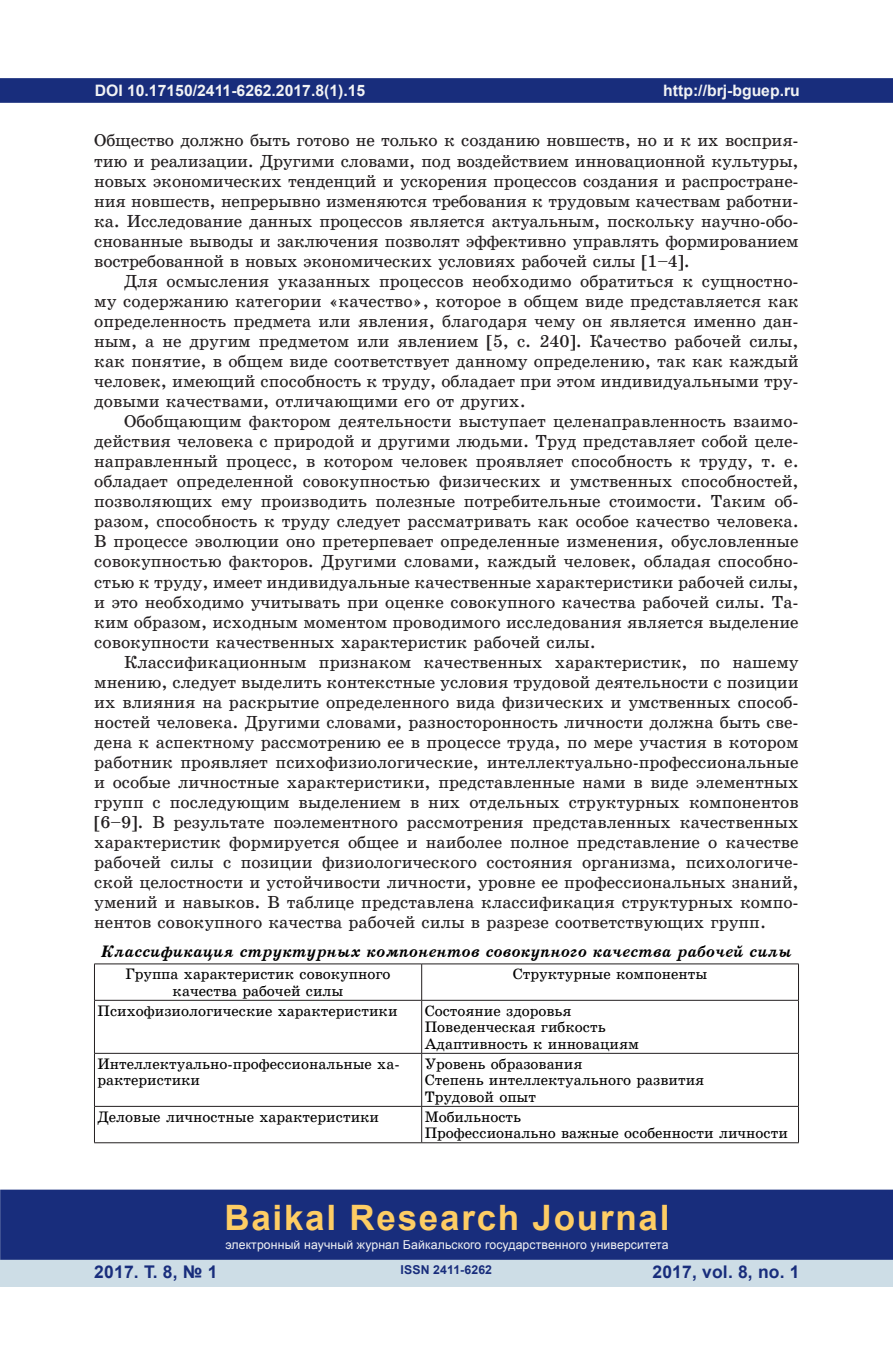
<style>
.page{position:relative;width:893px;height:1360px;background:#fff}
.page>*{position:absolute;margin:0;border:0;box-sizing:border-box;transform-origin:0 0}
.t1{font:700 35px "Arial";letter-spacing:.05em;color:#fecd64}
.t2{font:17.5px/20.1px "School Book C";color:#231f20;text-align:justify}
.t3{font:700 17.5px "Arial";letter-spacing:.01em;color:#182d7c}
.t4{font:italic 16.62px "School Book C Bold";color:#000}
.t5{font:700 15.75px "Arial";color:#f2f3f4}
.t6{font:15.22px/16.6px "School Book C";color:#000}
.t7{font:12.25px "Arial";letter-spacing:.01em;color:#f2f3f4}
.t8{font:700 12.25px "Arial";letter-spacing:.01em;color:#182d7c}
</style>
<div class="page">
<div style="left:0;top:78px;width:893px;height:25px;background:#182d7c;border:2px solid #182d7c"></div>
<div style="left:0;top:1258px;width:893px;height:28px;background:#cddde6"></div>
<div style="left:0;top:1189px;width:893px;height:70px;background:#182d7c;border:2px solid #182d7c"></div>
<svg style="left:0;top:1189px;width:1px;height:71px"></svg>
<hr style="left:94px;top:963px;width:328px;height:1px;background:#231f20">
<hr style="left:94px;top:964px;width:1px;height:36px;background:#231f20">
<hr style="left:422px;top:963px;width:377px;height:1px;background:#231f20">
<hr style="left:421px;top:964px;width:1px;height:36px;background:#231f20">
<hr style="left:798px;top:964px;width:1px;height:36px;background:#231f20">
<hr style="left:94px;top:999px;width:328px;height:1px;background:#231f20">
<hr style="left:94px;top:1000px;width:1px;height:53px;background:#231f20">
<hr style="left:422px;top:999px;width:377px;height:1px;background:#231f20">
<hr style="left:421px;top:1000px;width:1px;height:53px;background:#231f20">
<hr style="left:798px;top:1000px;width:1px;height:53px;background:#231f20">
<hr style="left:94px;top:1052px;width:328px;height:1px;background:#231f20">
<hr style="left:94px;top:1053px;width:1px;height:53px;background:#231f20">
<hr style="left:422px;top:1052px;width:377px;height:1px;background:#231f20">
<hr style="left:421px;top:1053px;width:1px;height:53px;background:#231f20">
<hr style="left:798px;top:1053px;width:1px;height:53px;background:#231f20">
<hr style="left:94px;top:1105px;width:328px;height:1px;background:#231f20">
<hr style="left:94px;top:1106px;width:1px;height:36px;background:#231f20">
<hr style="left:422px;top:1105px;width:377px;height:1px;background:#231f20">
<hr style="left:421px;top:1106px;width:1px;height:36px;background:#231f20">
<hr style="left:798px;top:1106px;width:1px;height:36px;background:#231f20">
<hr style="left:94px;top:1142px;width:328px;height:1px;background:#231f20">
<hr style="left:422px;top:1142px;width:377px;height:1px;background:#231f20">
<p class="t5" style="left:95px;top:79px;width:272px">DOI 10.17150/2411-6262.2017.8(1).15</p>
<p class="t2" style="left:94px;top:131px;width:706px">Общество должно быть готово не только к созданию новшеств, но и к их восприя&shy;тию и реализации. Другими словами, под воздействием инновационной культуры, новых экономических тенденций и ускорения процессов создания и распростране&shy;ния новшеств, непрерывно изменяются требования к трудовым качествам работни&shy;ка. Исследование данных процессов является актуальным, поскольку научно-обо&shy;снованные выводы и заключения позволят эффективно управлять формированием востребованной в новых экономических условиях рабочей силы [1–4].</p>
<p class="t2" style="left:94px;top:271px;width:706px;text-indent:30px">Для осмысления указанных процессов необходимо обратиться к сущностно&shy;му содержанию категории «качество», которое в общем виде представляется как определенность предмета или явления, благодаря чему он является именно дан&shy;ным, а не другим предметом или явлением [5, с. 240]. Качество рабочей силы, как понятие, в общем виде соответствует данному определению, так как каждый человек, имеющий способность к труду, обладает при этом индивидуальными тру&shy;довыми качествами, отличающими его от других.</p>
<p class="t2" style="left:94px;top:411px;width:706px;text-indent:30px">Обобщающим фактором деятельности выступает целенаправленность взаимо&shy;действия человека с природой и другими людьми. Труд представляет собой целе&shy;направленный процесс, в котором человек проявляет способность к труду, т. е. обладает определенной совокупностью физических и умственных способностей, позволяющих ему производить полезные потребительные стоимости. Таким об&shy;разом, способность к труду следует рассматривать как особое качество человека.<br>В процессе эволюции оно претерпевает определенные изменения, обусловленные совокупностью факторов. Другими словами, каждый человек, обладая способно&shy;стью к труду, имеет индивидуальные качественные характеристики рабочей силы, и это необходимо учитывать при оценке совокупного качества рабочей силы. Та&shy;ким образом, исходным моментом проводимого исследования является выделение совокупности качественных характеристик рабочей силы.</p>
<p class="t2" style="left:94px;top:652px;width:706px;text-indent:30px">Классификационным признаком качественных характеристик, по нашему мнению, следует выделить контекстные условия трудовой деятельности с позиции их влияния на раскрытие определенного вида физических и умственных способ&shy;ностей человека. Другими словами, разносторонность личности должна быть све&shy;дена к аспектному рассмотрению ее в процессе труда, по мере участия в котором работник проявляет психофизиологические, интеллектуально-профессиональные и особые личностные характеристики, представленные нами в виде элементных групп с последующим выделением в них отдельных структурных компонентов [6–9]. В результате поэлементного рассмотрения представленных качественных характеристик формируется общее и наиболее полное представление о качестве рабочей силы с позиции физиологического состояния организма, психологиче&shy;ской целостности и устойчивости личности, уровне ее профессиональных знаний, умений и навыков. В таблице представлена классификация структурных компо&shy;нентов совокупного качества рабочей силы в разрезе соответствующих групп.</p>
<p class="t4" style="left:101px;top:941px;width:692px">Классификация структурных компонентов совокупного качества рабочей силы</p>
<p class="t6" style="left:126px;top:965px;width:267px;text-align:center">Группа характеристик совокупного качества рабочей силы</p>
<p class="t6" style="left:513px;top:965px;width:196px">Структурные компоненты</p>
<p class="t6" style="left:97px;top:1002px;width:302px">Психофизиологические характеристики</p>
<p class="t6" style="left:425px;top:1002px;width:216px">Состояние здоровья<br>Поведенческая гибкость<br>Адаптивность к инновациям</p>
<p class="t6" style="left:97px;top:1055px;width:304px">Интеллектуально-профессиональные ха&shy;рактеристики</p>
<p class="t6" style="left:425px;top:1055px;width:281px">Уровень образования<br>Степень интеллектуального развития<br>Трудовой опыт</p>
<p class="t6" style="left:97px;top:1108px;width:283px">Деловые личностные характеристики</p>
<p class="t6" style="left:425px;top:1108px;width:365px">Мобильность<br>Профессионально важные особенности личности</p>
<p class="t5" style="left:663px;top:79px;width:138px">http://brj-bguep.ru</p>
<h1 class="t1" style="left:224px;top:1193px;width:447px">Baikal Research Journal</h1>
<p class="t7" style="left:225px;top:1236px;width:445px">электронный научный журнал Байкальского государственного университета</p>
<p class="t3" style="left:94px;top:1259px;width:125px">2017. Т. 8, № 1</p>
<p class="t3" style="left:652px;top:1259px;width:149px">2017, vol. 8, no. 1</p>
<p class="t8" style="left:401px;top:1261px;width:93px">ISSN 2411-6262</p>
</div>
